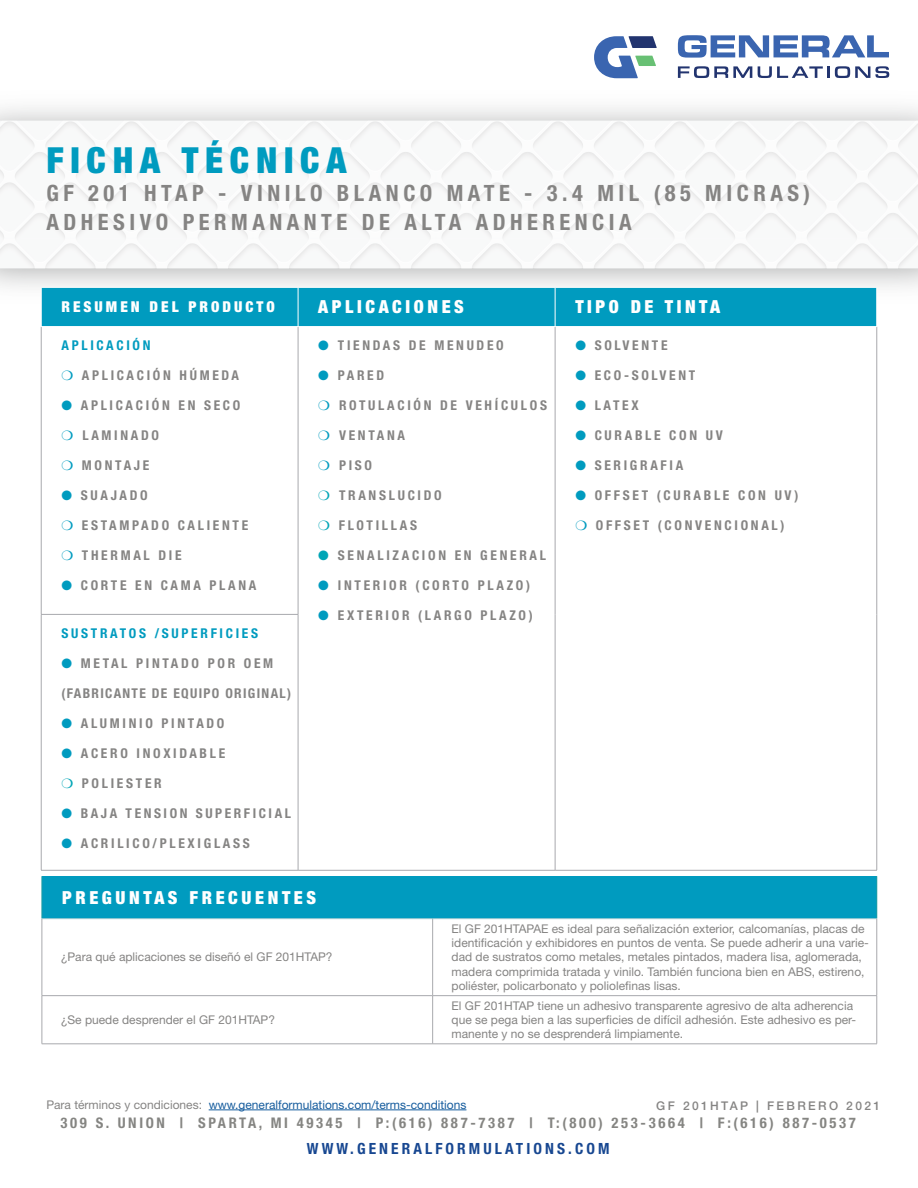
<style>
.page{position:relative;width:918px;height:1188px;background:#fff}
.page>*{position:absolute;margin:0;border:0;box-sizing:border-box;transform-origin:0 0}
.t1{font:900 condensed 36px "Helvetica Neue LT Std";letter-spacing:.19em;color:#009bbf}
.t2{font:700 condensed 22.5px "Helvetica Neue LT Std";letter-spacing:.2em;color:#858483}
.t3{font:900 condensed 18px "Helvetica Neue LT Std";letter-spacing:.2em;color:#fff}
.t4{font:700 condensed 15.45px "Helvetica Neue LT Std";letter-spacing:.2em;color:#174791}
.t5{font:900 condensed 15px "Helvetica Neue LT Std";letter-spacing:.2em;color:#fff}
.t6{font:700 condensed 14.7px "Helvetica Neue LT Std";letter-spacing:.18em;color:#858582}
.t7{font:700 condensed 13.5px "Helvetica Neue LT Std";letter-spacing:.2em;color:#858483}
.t8{font:700 condensed 13.5px "Helvetica Neue LT Std";letter-spacing:.2em;color:#009bbf}
.t9{font:700 condensed 13.5px "Helvetica Neue LT Std";letter-spacing:.1em;color:#858483}
.Table_Text{font:12px/14.4px "Helvetica Neue LT Std";color:#858483}
.t10{font:12px "Helvetica Neue LT Std";color:#175d9e}
.t11{font:500 12px "Helvetica Neue LT Std";letter-spacing:.2em;color:#858483}
.s1{color:#009bbf}
.s2{color:#00a5b6}
.s3{color:#858483}
</style>
<div class="page">
<img style="left:0;top:121px;width:686px;height:147px">
<img style="left:686px;top:121px;width:232px;height:147px">
<svg style="left:678px;top:66px;width:74px;height:12px"></svg>
<svg style="left:758px;top:66px;width:131px;height:12px"></svg>
<svg style="left:678px;top:35px;width:211px;height:23px"></svg>
<svg style="left:594px;top:36px;width:63px;height:42px"></svg>
<hr style="left:209px;top:1110px;width:257px;height:1px;background:#175d9e">
<div style="left:42px;top:876px;width:835px;height:43px;background:#009bbf"></div>
<hr style="left:432px;top:919px;width:1px;height:76px;background:#a8a9ad">
<hr style="left:432px;top:996px;width:1px;height:48px;background:#a8a9ad">
<hr style="left:42px;top:876px;width:1px;height:42px;background:#209da5">
<hr style="left:877px;top:876px;width:1px;height:42px;background:#209da5">
<hr style="left:42px;top:918px;width:391px;height:1px;background:#aacfd4">
<hr style="left:433px;top:918px;width:444px;height:1px;background:#aacfd4">
<hr style="left:42px;top:919px;width:1px;height:76px;background:#a8a9ad">
<hr style="left:877px;top:919px;width:1px;height:76px;background:#a8a9ad">
<hr style="left:42px;top:995px;width:391px;height:1px;background:#a8a9ad">
<hr style="left:42px;top:996px;width:1px;height:48px;background:#a8a9ad">
<hr style="left:433px;top:995px;width:444px;height:1px;background:#a8a9ad">
<hr style="left:877px;top:996px;width:1px;height:48px;background:#a8a9ad">
<hr style="left:42px;top:1044px;width:391px;height:1px;background:#a8a9ad">
<hr style="left:433px;top:1044px;width:444px;height:1px;background:#a8a9ad">
<div style="left:42px;top:288px;width:835px;height:38px;background:#009bbf"></div>
<hr style="left:41px;top:327px;width:1px;height:287px;background:#a8a9ad">
<hr style="left:298px;top:327px;width:1px;height:287px;background:#a8a9ad">
<hr style="left:555px;top:327px;width:1px;height:287px;background:#a8a9ad">
<hr style="left:877px;top:327px;width:1px;height:287px;background:#a8a9ad">
<hr style="left:41px;top:614px;width:257px;height:1px;background:#a8a9ad">
<hr style="left:41px;top:615px;width:1px;height:255px;background:#a8a9ad">
<hr style="left:298px;top:615px;width:1px;height:255px;background:#a8a9ad">
<hr style="left:555px;top:614px;width:1px;height:256px;background:#a8a9ad">
<hr style="left:877px;top:614px;width:1px;height:256px;background:#a8a9ad">
<hr style="left:41px;top:870px;width:257px;height:1px;background:#a8a9ad">
<hr style="left:298px;top:870px;width:257px;height:1px;background:#a8a9ad">
<hr style="left:555px;top:870px;width:322px;height:1px;background:#a8a9ad">
<hr style="left:298px;top:288px;width:1px;height:38px;background:#fff">
<hr style="left:555px;top:288px;width:1px;height:38px;background:#fff">
<p class="t1" style="left:46px;top:138px;width:301px">FICHA TÉCNICA</p>
<p class="t2" style="left:46px;top:180px;width:765px">GF 201 HTAP - VINILO BLANCO MATE - 3.4 MIL (85 MICRAS)</p>
<p class="t2" style="left:46px;top:208px;width:587px">ADHESIVO PERMANANTE DE ALTA ADHERENCIA</p>
<p class="t5" style="left:61px;top:298px;width:215px">RESUMEN DEL PRODUCTO</p>
<p class="t3" style="left:318px;top:296px;width:147px">APLICACIONES</p>
<p class="t3" style="left:575px;top:296px;width:146px">TIPO DE TINTA</p>
<p class="t8" style="left:61px;top:337px;width:91px">APLICACIÓN</p>
<p class="t7" style="left:61px;top:367px;width:179px"><span class="s1">❍</span> APLICACIÓN HÚMEDA</p>
<p class="t7" style="left:61px;top:397px;width:180px"><span class="s1">●</span> APLICACIÓN EN SECO</p>
<p class="t7" style="left:61px;top:427px;width:99px"><span class="s1">❍</span> LAMINADO</p>
<p class="t7" style="left:61px;top:457px;width:89px"><span class="s1">❍</span> MONTAJE</p>
<p class="t7" style="left:61px;top:487px;width:88px"><span class="s1">●</span> SUAJADO</p>
<p class="t7" style="left:61px;top:517px;width:188px"><span class="s1">❍</span> ESTAMPADO CALIENTE</p>
<p class="t7" style="left:61px;top:547px;width:122px"><span class="s1">❍</span> THERMAL DIE</p>
<p class="t7" style="left:61px;top:577px;width:196px"><span class="s1">●</span> CORTE EN CAMA PLANA</p>
<p class="t7" style="left:318px;top:337px;width:187px"><span class="s1">●</span> TIENDAS DE MENUDEO</p>
<p class="t7" style="left:318px;top:367px;width:67px"><span class="s1">●</span> PARED</p>
<p class="t7" style="left:318px;top:397px;width:230px"><span class="s1">❍</span> ROTULACIÓN DE VEHÍCULOS</p>
<p class="t7" style="left:318px;top:427px;width:88px"><span class="s1">❍</span> VENTANA</p>
<p class="t7" style="left:318px;top:457px;width:55px"><span class="s1">❍</span> PISO</p>
<p class="t7" style="left:318px;top:487px;width:125px"><span class="s2">❍</span> TRANSLUCIDO</p>
<p class="t7" style="left:318px;top:517px;width:100px"><span class="s2">❍</span> FLOTILLAS</p>
<p class="t7" style="left:318px;top:547px;width:229px"><span class="s2">●</span> SENALIZACION EN GENERAL</p>
<p class="t7" style="left:318px;top:577px;width:213px"><span class="s1">●</span> INTERIOR (CORTO PLAZO)</p>
<p class="t7" style="left:318px;top:607px;width:216px"><span class="s1">●</span> EXTERIOR (LARGO PLAZO)</p>
<p class="t7" style="left:575px;top:337px;width:94px"><span class="s1">●</span> SOLVENTE</p>
<p class="t7" style="left:575px;top:367px;width:122px"><span class="s1">●</span> ECO-SOLVENT</p>
<p class="t7" style="left:575px;top:397px;width:65px"><span class="s1">●</span> LATEX</p>
<p class="t7" style="left:575px;top:427px;width:149px"><span class="s1">●</span> CURABLE CON UV</p>
<p class="t7" style="left:575px;top:457px;width:109px"><span class="s1">●</span> SERIGRAFIA</p>
<p class="t7" style="left:575px;top:487px;width:224px"><span class="s1">●</span> OFFSET (CURABLE CON UV)</p>
<p class="t7" style="left:575px;top:517px;width:211px"><span class="s1">❍</span> OFFSET (CONVENCIONAL)</p>
<p class="t8" style="left:61px;top:625px;width:198px">SUSTRATOS /SUPERFICIES</p>
<p class="t7" style="left:61px;top:655px;width:213px"><span class="s1">●</span> METAL PINTADO POR OEM</p>
<p class="t9" style="left:61px;top:685px;width:231px">(FABRICANTE DE EQUIPO ORIGINAL)</p>
<p class="t7" style="left:61px;top:715px;width:165px"><span class="s1">●</span> ALUMINIO PINTADO</p>
<p class="t7" style="left:61px;top:745px;width:165px"><span class="s1">●</span> ACERO INOXIDABLE</p>
<p class="t7" style="left:61px;top:775px;width:102px"><span class="s2">❍</span> POLIESTER</p>
<p class="t7" style="left:61px;top:805px;width:231px"><span class="s1">●</span> BAJA TENSION SUPERFICIAL</p>
<p class="t7" style="left:61px;top:835px;width:190px"><span class="s1">●</span> ACRILICO/PLEXIGLASS</p>
<p class="t3" style="left:62px;top:886px;width:256px">PREGUNTAS FRECUENTES</p>
<p class="Table_Text" style="left:61px;top:950px;width:273px">¿Para qué aplicaciones se diseñó el GF 201HTAP?</p>
<p class="Table_Text" style="left:61px;top:1012px;width:216px">¿Se puede desprender el GF 201HTAP?</p>
<p class="Table_Text" style="left:452px;top:921px;width:419px">El GF 201HTAPAE es ideal para señalización exterior, calcomanías, placas de identificación y exhibidores en puntos de venta. Se puede adherir a una varie&shy;dad de sustratos como metales, metales pintados, madera lisa, aglomerada, madera comprimida tratada y vinilo. También funciona bien en ABS, estireno, poliéster, policarbonato y poliolefinas lisas.</p>
<p class="Table_Text" style="left:452px;top:998px;width:406px">El GF 201HTAP tiene un adhesivo transparente agresivo de alta adherencia que se pega bien a las superficies de difícil adhesión. Este adhesivo es per&shy;manente y no se desprenderá limpiamente.</p>
<p class="t10" style="left:46px;top:1097px;width:422px"><span class="s3">Para términos y condiciones:</span> www.generalformulations.com/terms-conditions</p>
<p class="t11" style="left:656px;top:1098px;width:225px">GF 201HTAP | FEBRERO 2021</p>
<p class="t6" style="left:61px;top:1114px;width:797px">309 S. UNION | SPARTA, MI 49345 | P:(616) 887-7387 | T:(800) 253-3664 | F:(616) 887-0537</p>
<p class="t4" style="left:307px;top:1139px;width:304px">WWW.GENERALFORMULATIONS.COM</p>
</div>
